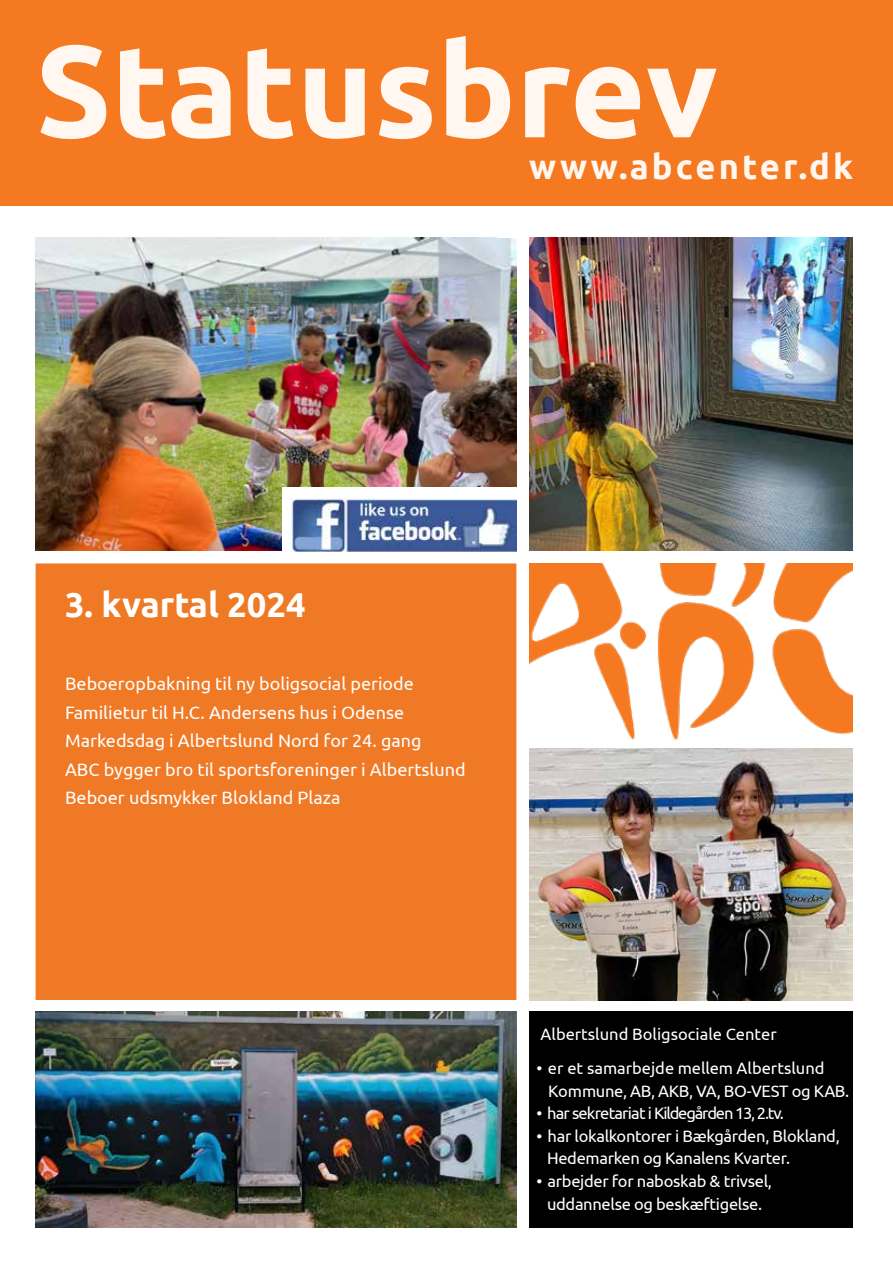
<style>
.page{position:relative;width:893px;height:1263px;background:#fff}
.page>*{position:absolute;margin:0;border:0;box-sizing:border-box;transform-origin:0 0}
.t1{font:700 130.5px "Ubuntu";color:#fff7f0}
.t2{font:700 34.5px "Ubuntu";letter-spacing:.09em;color:#fff7f0}
.t3{font:700 34.5px "Ubuntu";color:#fff}
.t4{font:18px/28.5px "Ubuntu";color:#fdfdfd}
.t5{font:18px/28.5px "Ubuntu";color:#fdfeff}
.t6{font:16.5px/22.5px "Ubuntu";letter-spacing:-.02em;color:#fff}
.t7{font:16.5px/22.5px "Ubuntu";color:#fff}
.t8{font:16.5px "Ubuntu";letter-spacing:-.06em;color:#fff}
</style>
<div class="page">
<img style="left:36px;top:238px;width:480px;height:312px">
<div style="left:282px;top:488px;width:234px;height:74px;background:#fff"></div>
<div style="left:0;top:0;width:893px;height:206px;background:#f47920"></div>
<img style="left:291px;top:498px;width:225px;height:53px">
<img style="left:529px;top:563px;width:323px;height:177px">
<img style="left:36px;top:1011px;width:480px;height:217px">
<img style="left:529px;top:238px;width:323px;height:312px">
<div style="left:36px;top:563px;width:480px;height:437px;background:#ef7925"></div>
<div style="left:529px;top:1011px;width:323px;height:217px;background:#000"></div>
<img style="left:529px;top:748px;width:323px;height:252px">
<h1 class="t1" style="left:36px;top:12px;width:684px">Statusbrev</h1>
<h2 class="t2" style="left:529px;top:145px;width:325px">www.abcenter.dk</h2>
<h2 class="t3" style="left:65px;top:584px;width:242px">3. kvartal 2024</h2>
<p class="t4" style="left:65px;top:669px;width:350px">Beboeropbakning til ny boligsocial periode</p>
<p class="t5" style="left:65px;top:698px;width:358px">Familietur til H.C. Andersens hus i Odense<br>Markedsdag i Albertslund Nord for 24. gang</p>
<p class="t4" style="left:65px;top:755px;width:402px">ABC bygger bro til sportsforeninger i Albertslund<br>Beboer udsmykker Blokland Plaza</p>
<p class="t7" style="left:541px;top:1022px;width:238px">Albertslund Boligsociale Center</p>
<p class="t7" style="left:548px;top:1057px;width:303px;text-indent:-11px">• er et samarbejde mellem Albertslund<br>Kommune, AB, AKB, VA, BO-VEST og KAB.</p>
<p class="t8" style="left:537px;top:1103px;width:249px">• har sekretariat i Kildegården 13, 2.tv.</p>
<p class="t6" style="left:547px;top:1124px;width:294px;text-indent:-10px">• har lokalkontorer i Bækgården, Blokland,<br>Hedemarken og Kanalens Kvarter.</p>
<p class="t6" style="left:537px;top:1169px;width:237px;text-align:center">• arbejder for naboskab &amp; trivsel, uddannelse og beskæftigelse.</p>
</div>
